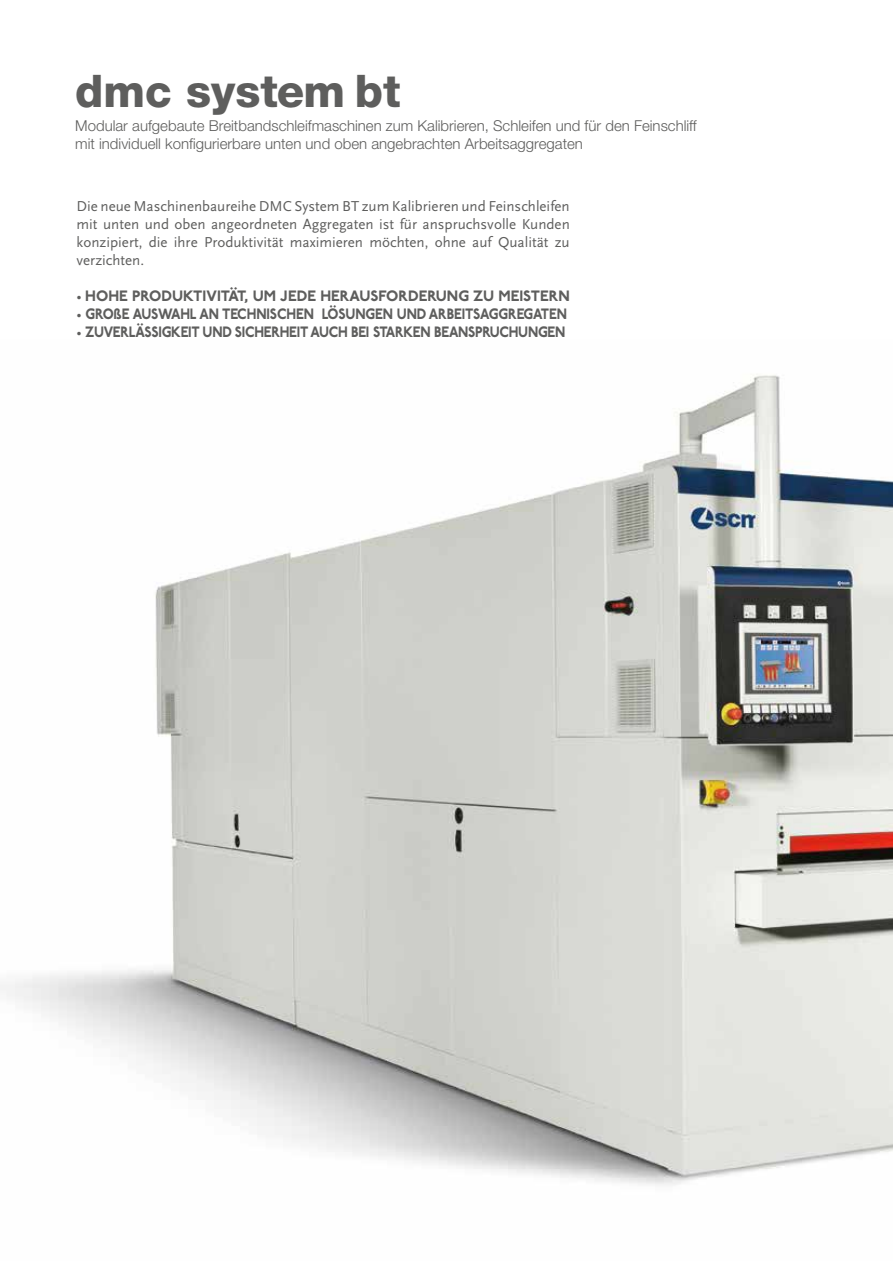
<style>
.page{position:relative;width:893px;height:1263px;background:#fff}
.page>*{position:absolute;margin:0;border:0;box-sizing:border-box;transform-origin:0 0}
.t1{font:800 45px "Helvetica Neue LT Std";color:#5e5e5d}
.t2{font:15px/18px "Scala Sans";color:#5e5e5d;text-align:justify}
.t3{font:300 15px/18px "Helvetica Neue LT Std";color:#5e5e5d}
.t4{font:800 15px "P22 Underground";letter-spacing:-.01em;color:#5e5e5d;scale:.9 1}
.t5{font:800 15px "P22 Underground";letter-spacing:-.01em;color:#5e5e5d}
.s1{font-family:"Scala Sans";font-weight:400}
</style>
<div class="page">
<img style="left:156px;top:375px;width:737px;height:799px">
<h1 class="t1" style="left:75px;top:64px;width:327px">dmc system bt</h1>
<p class="t3" style="left:75px;top:117px;width:623px">Modular aufgebaute Breitbandschleifmaschinen zum Kalibrieren, Schleifen und für den Feinschliff mit individuell konfigurierbare unten und oben angebrachten Arbeitsaggregaten</p>
<p class="t2" style="left:77px;top:197px;width:495px">Die neue Maschinenbaureihe DMC System BT zum Kalibrieren und Feinschleifen mit unten und oben angeordneten Aggregaten ist für anspruchsvolle Kunden konzipiert, die ihre Produktivität maximieren möchten, ohne auf Qualität zu verzichten.</p>
<p class="t5" style="left:77px;top:287px;width:495px"><span class="s1">•</span> HOHE PRODUKTIVITÄT, UM JEDE HERAUSFORDERUNG ZU MEISTERN</p>
<p class="t4" style="left:77px;top:305px;width:546px"><span class="s1">•</span> GROßE AUSWAHL AN TECHNISCHEN LÖSUNGEN UND ARBEITSAGGREGATEN</p>
<p class="t4" style="left:77px;top:323px;width:544px"><span class="s1">•</span> ZUVERLÄSSIGKEIT UND SICHERHEIT AUCH BEI STARKEN BEANSPRUCHUNGEN</p>
</div>
